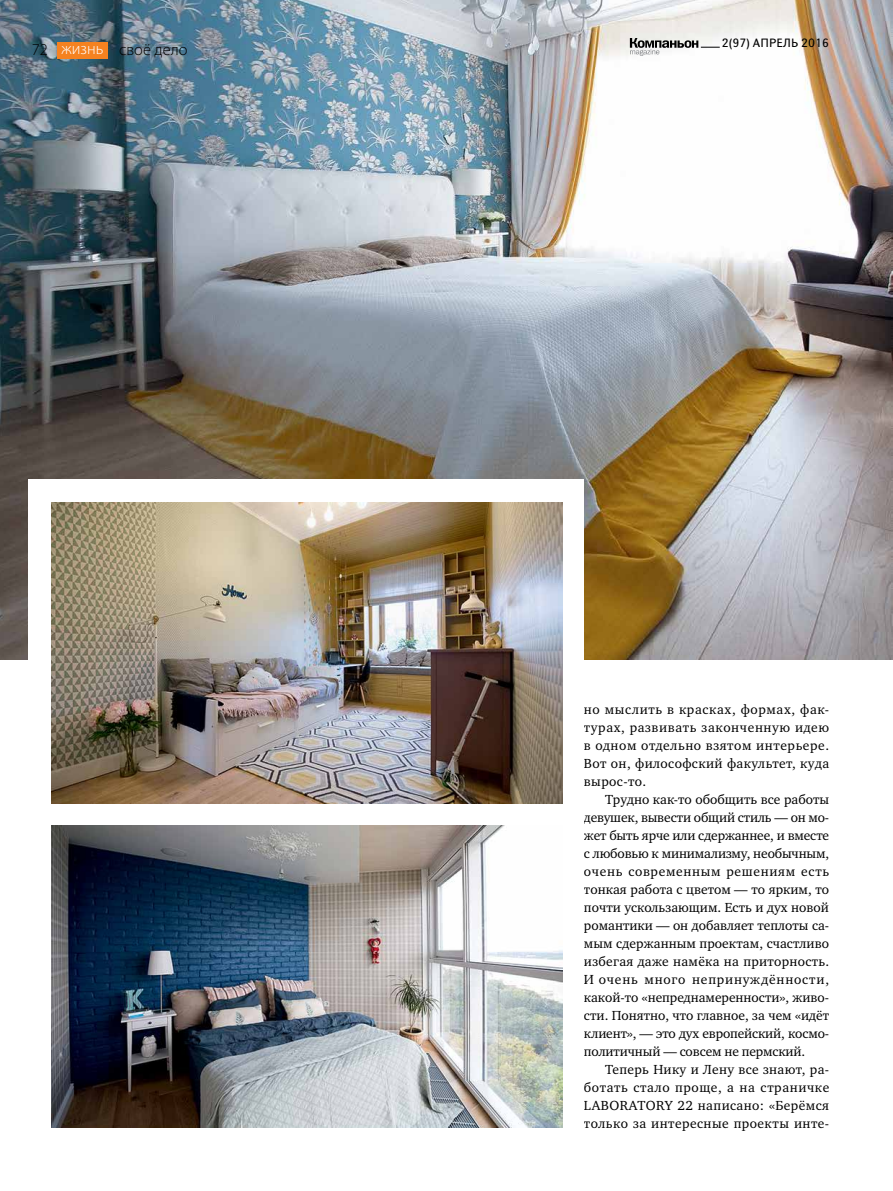
<style>
.page{position:relative;width:893px;height:1191px;background:#fff}
.page>*{position:absolute;margin:0;border:0;box-sizing:border-box;transform-origin:0 0}
.t1{font:300 16.5px "Myriad Pro";color:#000}
.t2{font:300 16.5px "Myriad Pro";color:#fff}
.t3{font:13.5px/18px "Charter ITC";letter-spacing:.03em;color:#000;text-align:justify}
.t4{font:12px "Yanus";letter-spacing:.01em;color:#000}
</style>
<div class="page">
<img style="left:0;top:0;width:893px;height:660px">
<svg style="left:630px;top:38px;width:90px;height:18px"></svg>
<div style="left:57px;top:42px;width:51px;height:17px;background:#f58220"></div>
<div style="left:28px;top:480px;width:556px;height:711px;background:#fff"></div>
<img style="left:51px;top:825px;width:511px;height:302px">
<img style="left:51px;top:503px;width:512px;height:301px">
<p class="t1" style="left:32px;top:40px;width:18px">72</p>
<p class="t2" style="left:62px;top:39px;width:43px">жизнь</p>
<p class="t1" style="left:119px;top:40px;width:70px">своё дело</p>
<p class="t4" style="left:722px;top:36px;width:109px">2(97) АПРЕЛЬ 2016</p>
<p class="t3" style="left:584px;top:700px;width:247px">но мыслить в красках, формах, фак&shy;турах, развивать законченную идею в одном отдельно взятом интерьере.<br>Вот он, философский факультет, куда вырос-то.</p>
<p class="t3" style="left:584px;top:790px;width:247px;text-indent:21px">Трудно как-то обобщить все работы девушек, вывести общий стиль — он мо&shy;жет быть ярче или сдержаннее, и вместе с любовью к минимализму, необычным, очень современным решениям есть тонкая работа с цветом — то ярким, то почти ускользающим. Есть и дух новой романтики — он добавляет теплоты са&shy;мым сдержанным проектам, счастливо избегая даже намёка на приторность.<br>И очень много непринуждённости, какой-то «непреднамеренности», живо&shy;сти. Понятно, что главное, за чем «идёт клиент», — это дух европейский, космо&shy;политичный — совсем не пермский.</p>
<p class="t3" style="left:584px;top:1060px;width:247px;text-indent:21px">Теперь Нику и Лену все знают, ра&shy;ботать стало проще, а на страничке LABORATORY 22 написано: «Берёмся только за интересные проекты инте-</p>
</div>
